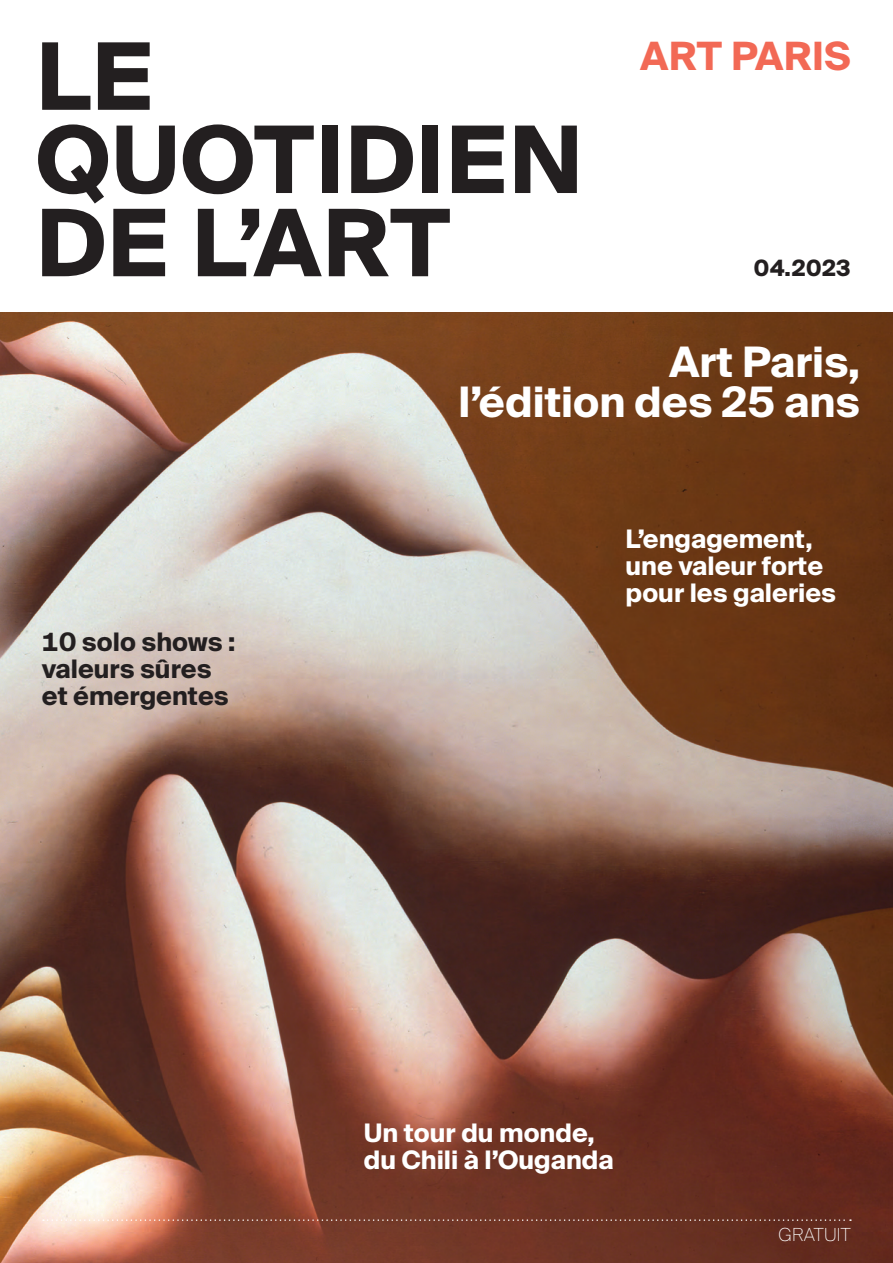
<style>
.page{position:relative;width:893px;height:1263px;background:#fff}
.page>*{position:absolute;margin:0;border:0;box-sizing:border-box;transform-origin:0 0}
.t1{font:700 42px/40.5px "Suisse Intl";color:#fff;text-align:right}
.t2{font:700 39px "Suisse Intl";letter-spacing:.01em;color:#f26955}
.t3{font:700 25.5px/27px "Suisse Intl";color:#fff}
.t4{font:700 25.5px/27px "Suisse Intl";color:#231f20}
.t5{font:700 22.5px "Suisse Intl";letter-spacing:.01em;color:#231f20}
.t6{font:100 18px "Suisse Intl";letter-spacing:.01em;color:#fff}
</style>
<div class="page">
<svg style="left:329px;top:209px;width:120px;height:67px"></svg>
<svg style="left:198px;top:209px;width:123px;height:67px"></svg>
<div style="left:422px;top:126px;width:16px;height:67px;background:#231f20"></div>
<svg style="left:515px;top:126px;width:61px;height:67px"></svg>
<div style="left:321px;top:126px;width:16px;height:67px;background:#231f20"></div>
<svg style="left:351px;top:126px;width:62px;height:67px"></svg>
<svg style="left:183px;top:124px;width:130px;height:70px"></svg>
<svg style="left:38px;top:124px;width:137px;height:152px"></svg>
<svg style="left:452px;top:126px;width:51px;height:67px"></svg>
<svg style="left:42px;top:42px;width:48px;height:68px"></svg>
<svg style="left:98px;top:42px;width:52px;height:68px"></svg>
<img style="left:0;top:312px;width:892px;height:951px">
<svg style="left:43px;top:1219px;width:807px;height:2px;background:#9b6c5f"></svg>
<p class="t4" style="left:42px;top:629px;width:195px">10 solo shows : valeurs sûres et émergentes</p>
<h2 class="t2" style="left:640px;top:34px;width:212px">ART PARIS</h2>
<p class="t5" style="left:753px;top:255px;width:99px">04.2023</p>
<h1 class="t1" style="left:458px;top:342px;width:403px">Art Paris,<br>l’édition des 25 ans</h1>
<p class="t3" style="left:625px;top:526px;width:212px">L’engagement, une valeur forte pour les galeries</p>
<p class="t3" style="left:364px;top:1120px;width:251px">Un tour du monde, du Chili à l’Ouganda</p>
<p class="t6" style="left:778px;top:1224px;width:74px">GRATUIT</p>
</div>
